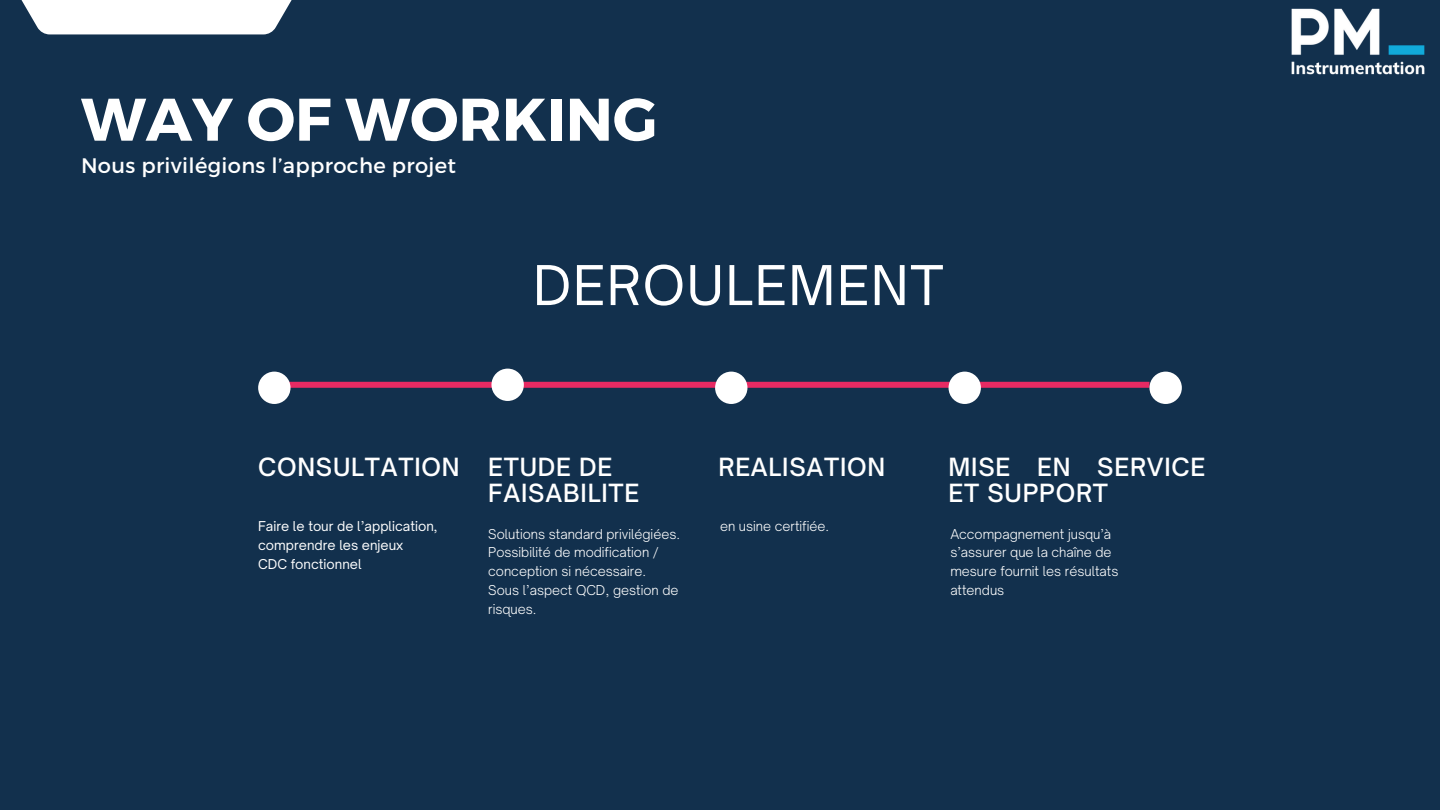
<style>
.page{position:relative;width:1440px;height:810px;background:#12304d}
.page>*{position:absolute;margin:0;border:0;box-sizing:border-box;transform-origin:0 0}
.t1{font:700 60px "Montserrat";color:#fff}
.t2{font:52.4px "Open Sauce One";letter-spacing:.03em;color:#fff}
.t3{font:500 24px/26.2px "Open Sauce One";letter-spacing:.03em;color:#fff}
.t4{font:21px "Montserrat";letter-spacing:.015em;color:#fff}
.t5{font:300 13px/18.8px "Open Sauce One";color:#fff}
.t6{font:13px/18.8px "Open Sauce One";color:#fff}
</style>
<div class="page">
<div style="left:260px;top:382px;width:889px;height:6px;background:#e72a63"></div>
<div style="left:1149px;top:372px;width:33px;height:32px;background:#fff;border-radius:50%"></div>
<div style="left:949px;top:372px;width:32px;height:32px;background:#fff;border-radius:50%"></div>
<div style="left:715px;top:372px;width:32px;height:32px;background:#fff;border-radius:50%"></div>
<div style="left:491px;top:369px;width:33px;height:32px;background:#fff;border-radius:50%"></div>
<div style="left:258px;top:372px;width:33px;height:32px;background:#fff;border-radius:50%"></div>
<svg style="left:21px;top:0;width:271px;height:34px;fill:#fff"></svg>
<img style="left:1291px;top:8px;width:134px;height:67px">
<h3 class="t1" style="left:81px;top:80px;width:578px">WAY OF WORKING</h3>
<p class="t4" style="left:81px;top:152px;width:377px">Nous privilégions l’approche projet</p>
<p class="t2" style="left:533px;top:253px;width:412px">DEROULEMENT</p>
<h1 class="t3" style="left:258px;top:453px;width:203px">CONSULTATION</h1>
<h4 class="t6" style="left:258px;top:517px;width:181px">Faire le tour de l’application, comprendre les enjeux</h4>
<h2 class="t6" style="left:258px;top:554px;width:105px">CDC fonctionnel</h2>
<p class="t3" style="left:488px;top:453px;width:153px">ETUDE DE<br>FAISABILITE</p>
<p class="t5" style="left:488px;top:524px;width:193px">Solutions standard privilégiées.<br>Possibilité de modification / conception si nécessaire.</p>
<h3 class="t5" style="left:488px;top:581px;width:192px">Sous l’aspect QCD, gestion de risques.</h3>
<p class="t3" style="left:718px;top:453px;width:169px">REALISATION</p>
<p class="t5" style="left:720px;top:517px;width:111px">en usine certifiée.</p>
<h3 class="t3" style="left:949px;top:453px;width:258px">MISE EN SERVICE<br>ET SUPPORT</h3>
<h3 class="t5" style="left:950px;top:524px;width:170px">Accompagnement jusqu’à s’assurer que la chaîne de mesure fournit les résultats attendus</h3>
</div>
